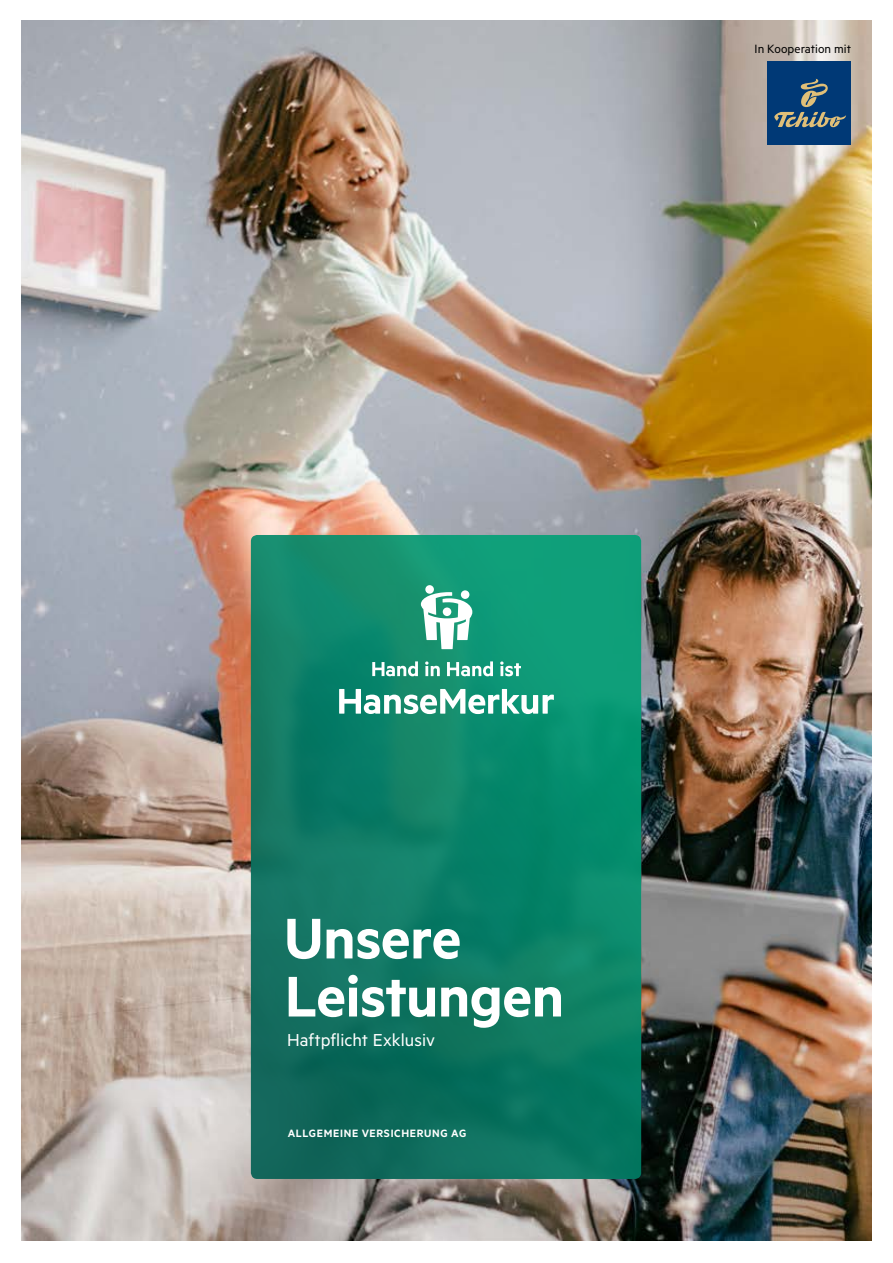
<style>
.page{position:relative;width:893px;height:1263px;background:#fff}
.page>*{position:absolute;margin:0;border:0;box-sizing:border-box;transform-origin:0 0}
.t1{font:600 64.5px/58.1px "Metric Alt";letter-spacing:-.01em;color:#fff}
.t2{font:19.5px "Metric Alt";color:#fff}
.t3{font:13.5px "Metric Alt";letter-spacing:.005em;color:#000}
.t4{font:600 12px "Metric Alt";letter-spacing:.055em;color:#fff}
</style>
<div class="page">
<img style="left:21px;top:20px;width:850px;height:1220px">
<div style="left:767px;top:61px;width:83px;height:84px;background:#003976"></div>
<svg style="left:774px;top:79px;width:72px;height:48px"></svg>
<svg style="left:251px;top:535px;width:390px;height:644px;background:#0d8067"></svg>
<div style="left:425px;top:585px;width:9px;height:9px;background:#fff;border-radius:50%"></div>
<svg style="left:421px;top:592px;width:51px;height:57px"></svg>
<div style="left:461px;top:590px;width:8px;height:9px;background:#fff;border-radius:50%"></div>
<div style="left:443px;top:607px;width:8px;height:9px;background:#fff;border-radius:50%"></div>
<svg style="left:339px;top:689px;width:215px;height:25px"></svg>
<svg style="left:372px;top:661px;width:149px;height:15px"></svg>
<p class="t3" style="left:755px;top:41px;width:98px">In Kooperation mit</p>
<h1 class="t1" style="left:284px;top:907px;width:281px">Unsere<br>Leistungen</h1>
<h2 class="t2" style="left:287px;top:1028px;width:150px">Haftpflicht Exklusiv</h2>
<p class="t4" style="left:288px;top:1126px;width:180px">ALLGEMEINE VERSICHERUNG AG</p>
</div>
